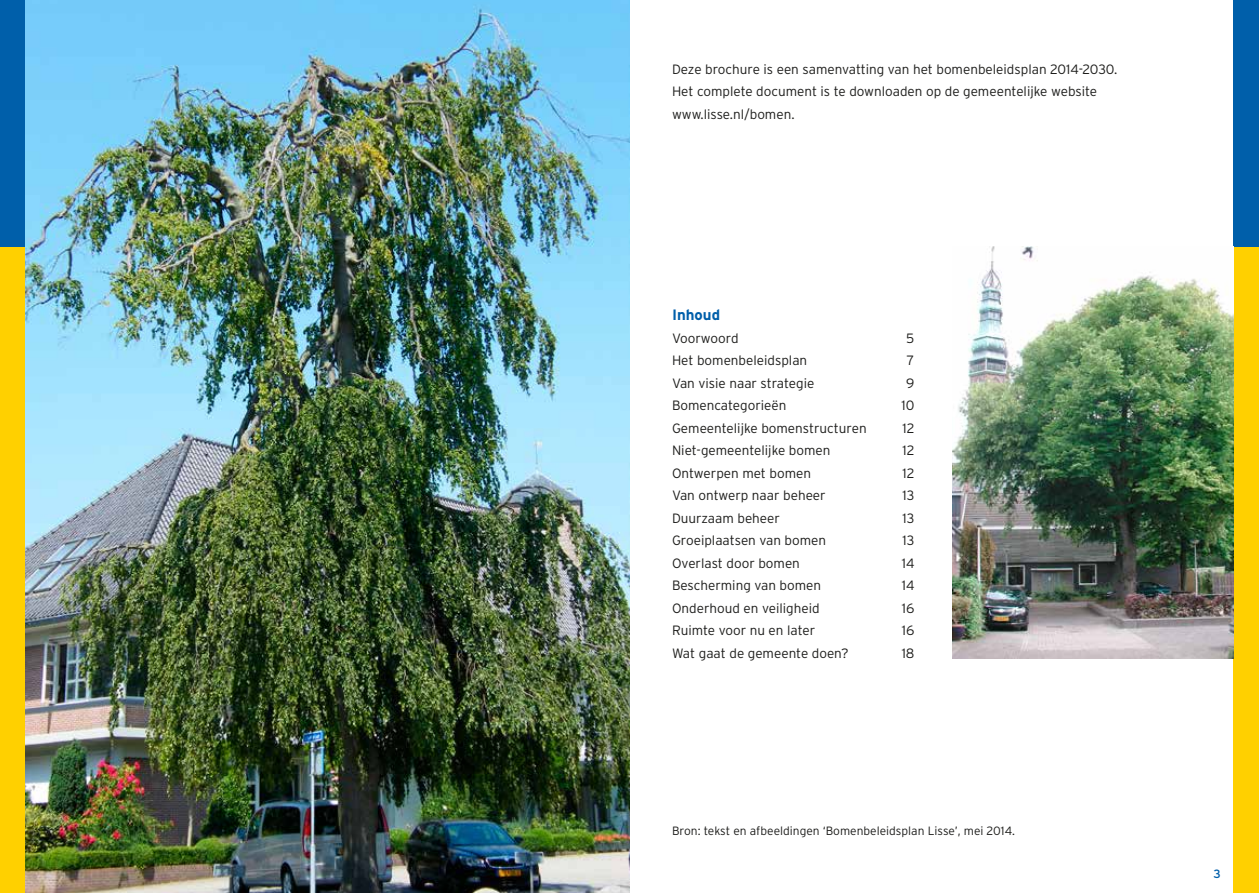
<style>
.page{position:relative;width:1259px;height:893px;background:#fff}
.page>*{position:absolute;margin:0;border:0;box-sizing:border-box;transform-origin:0 0}
.t1{font:700 15px "Interstate";color:#005faa}
.t2{font:300 13.5px/22.5px "Interstate";color:#1d1d1b}
.t3{font:300 12px "Interstate";color:#1d1d1b}
.t4{font:12px "Interstate";color:#005faa}
</style>
<div class="page">
<div style="left:0;top:247px;width:26px;height:646px;background:#ffd000"></div>
<div style="left:0;top:0;width:26px;height:247px;background:#005faa"></div>
<div style="left:1233px;top:247px;width:26px;height:646px;background:#ffd000"></div>
<div style="left:1233px;top:0;width:26px;height:247px;background:#005faa"></div>
<img style="left:952px;top:247px;width:281px;height:411px">
<img style="left:26px;top:0;width:603px;height:893px">
<p class="t2" style="left:672px;top:58px;width:447px">Deze brochure is een samenvatting van het bomenbeleidsplan 2014-2030.<br>Het complete document is te downloaden op de gemeentelijke website www.lisse.nl/bomen.</p>
<p class="t1" style="left:672px;top:307px;width:50px">Inhoud</p>
<p class="t2" style="left:672px;top:327px;width:68px">Voorwoord</p>
<p class="t2" style="left:906px;top:327px;width:10px">5</p>
<p class="t2" style="left:672px;top:349px;width:137px">Het bomenbeleidsplan</p>
<p class="t2" style="left:907px;top:349px;width:9px">7</p>
<p class="t2" style="left:672px;top:372px;width:144px">Van visie naar strategie</p>
<p class="t2" style="left:906px;top:372px;width:10px">9</p>
<p class="t2" style="left:672px;top:394px;width:116px">Bomencategorieën</p>
<p class="t2" style="left:901px;top:394px;width:14px">10</p>
<p class="t2" style="left:672px;top:417px;width:196px">Gemeentelijke bomenstructuren</p>
<p class="t2" style="left:902px;top:417px;width:13px">12</p>
<p class="t2" style="left:672px;top:439px;width:160px">Niet-gemeentelijke bomen</p>
<p class="t2" style="left:902px;top:439px;width:13px">12</p>
<p class="t2" style="left:672px;top:462px;width:141px">Ontwerpen met bomen</p>
<p class="t2" style="left:902px;top:462px;width:13px">12</p>
<p class="t2" style="left:672px;top:484px;width:155px">Van ontwerp naar beheer</p>
<p class="t2" style="left:902px;top:484px;width:13px">13</p>
<p class="t2" style="left:672px;top:507px;width:109px">Duurzaam beheer</p>
<p class="t2" style="left:902px;top:507px;width:13px">13</p>
<p class="t2" style="left:672px;top:529px;width:156px">Groeiplaatsen van bomen</p>
<p class="t2" style="left:902px;top:529px;width:13px">13</p>
<p class="t2" style="left:672px;top:552px;width:129px">Overlast door bomen</p>
<p class="t2" style="left:902px;top:552px;width:14px">14</p>
<p class="t2" style="left:672px;top:574px;width:151px">Bescherming van bomen</p>
<p class="t2" style="left:902px;top:574px;width:14px">14</p>
<p class="t2" style="left:672px;top:597px;width:149px">Onderhoud en veiligheid</p>
<p class="t2" style="left:902px;top:597px;width:14px">16</p>
<p class="t2" style="left:672px;top:619px;width:145px">Ruimte voor nu en later</p>
<p class="t2" style="left:902px;top:619px;width:14px">16</p>
<p class="t2" style="left:672px;top:642px;width:178px">Wat gaat de gemeente doen?</p>
<p class="t2" style="left:901px;top:642px;width:14px">18</p>
<p class="t3" style="left:672px;top:824px;width:344px">Bron: tekst en afbeeldingen ‘Bomenbeleidsplan Lisse’, mei 2014.</p>
<p class="t4" style="left:1213px;top:867px;width:9px">3</p>
</div>
